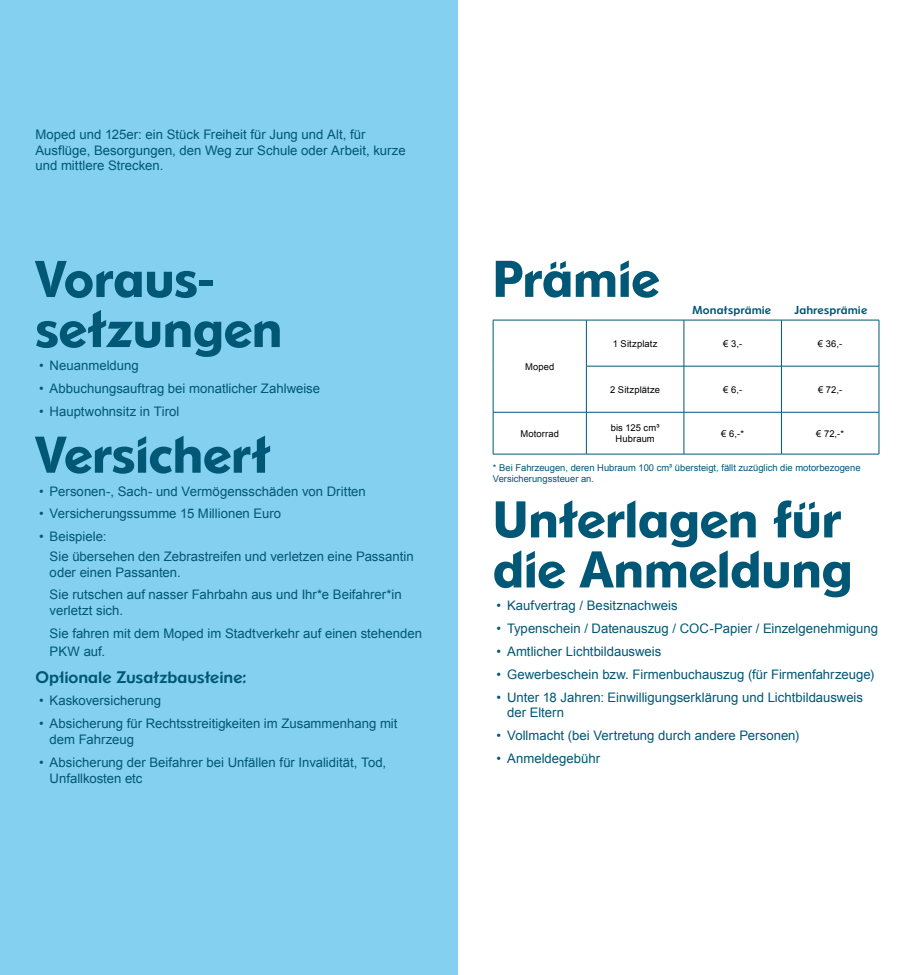
<style>
.page{position:relative;width:915px;height:975px;background:#fff}
.page>*{position:absolute;margin:0;border:0;box-sizing:border-box;transform-origin:0 0}
.t1{font:600 50px/50px "Ornitons TV";letter-spacing:-.005em;color:#005776}
.t2{font:500 16.25px "Ornitons TV";letter-spacing:-.005em;color:#005776}
.t3{font:13.12px/15.8px "Arial";color:#005776}
.t4{font:500 11.25px "Ornitons TV";letter-spacing:.01em;color:#005776}
.t5{font:9.38px/11.2px "Arial";color:#005776}
.t6{font:9.38px/11.2px "Arial";letter-spacing:.015em;color:#000;text-align:center}
</style>
<div class="page">
<div style="left:0;top:0;width:457px;height:974px;background:#84d0f0"></div>
<hr style="left:493px;top:320px;width:93px;height:1px;background:#005776">
<hr style="left:492px;top:320px;width:1px;height:46px;background:#005776">
<hr style="left:492px;top:366px;width:1px;height:46px;background:#005776">
<hr style="left:586px;top:320px;width:97px;height:1px;background:#005776">
<hr style="left:586px;top:320px;width:1px;height:46px;background:#005776">
<hr style="left:683px;top:320px;width:98px;height:1px;background:#005776">
<hr style="left:683px;top:320px;width:1px;height:46px;background:#005776">
<hr style="left:781px;top:320px;width:97px;height:1px;background:#005776">
<hr style="left:781px;top:320px;width:1px;height:46px;background:#005776">
<hr style="left:878px;top:320px;width:1px;height:46px;background:#005776">
<hr style="left:586px;top:366px;width:97px;height:1px;background:#005776">
<hr style="left:586px;top:366px;width:1px;height:46px;background:#005776">
<hr style="left:683px;top:366px;width:98px;height:1px;background:#005776">
<hr style="left:683px;top:366px;width:1px;height:46px;background:#005776">
<hr style="left:781px;top:366px;width:97px;height:1px;background:#005776">
<hr style="left:781px;top:366px;width:1px;height:46px;background:#005776">
<hr style="left:878px;top:366px;width:1px;height:46px;background:#005776">
<hr style="left:493px;top:412px;width:93px;height:1px;background:#005776">
<hr style="left:492px;top:412px;width:1px;height:42px;background:#005776">
<hr style="left:586px;top:412px;width:97px;height:1px;background:#005776">
<hr style="left:586px;top:412px;width:1px;height:42px;background:#005776">
<hr style="left:683px;top:412px;width:98px;height:1px;background:#005776">
<hr style="left:683px;top:412px;width:1px;height:42px;background:#005776">
<hr style="left:781px;top:412px;width:97px;height:1px;background:#005776">
<hr style="left:781px;top:412px;width:1px;height:42px;background:#005776">
<hr style="left:878px;top:412px;width:1px;height:42px;background:#005776">
<hr style="left:493px;top:454px;width:93px;height:1px;background:#005776">
<hr style="left:586px;top:454px;width:97px;height:1px;background:#005776">
<hr style="left:683px;top:454px;width:98px;height:1px;background:#005776">
<hr style="left:781px;top:454px;width:97px;height:1px;background:#005776">
<p class="t3" style="left:35px;top:126px;width:371px">Moped und 125er: ein Stück Freiheit für Jung und Alt, für<br>Ausflüge, Besorgungen, den Weg zur Schule oder Arbeit, kurze und mittlere Strecken.</p>
<h1 class="t1" style="left:35px;top:253px;width:248px">Voraus&shy;setzungen</h1>
<p class="t3" style="left:39px;top:357px;width:101px">• Neuanmeldung</p>
<p class="t3" style="left:39px;top:380px;width:282px">• Abbuchungsauftrag bei monatlicher Zahlweise</p>
<p class="t3" style="left:39px;top:403px;width:142px">• Hauptwohnsitz in Tirol</p>
<h1 class="t1" style="left:35px;top:429px;width:237px">Versichert</h1>
<p class="t3" style="left:39px;top:483px;width:328px">• Personen-, Sach- und Vermögensschäden von Dritten</p>
<p class="t3" style="left:39px;top:506px;width:243px">• Versicherungssumme 15 Millionen Euro</p>
<p class="t3" style="left:50px;top:527px;width:365px;line-height:19.5px;text-indent:-11px">• Beispiele:<br>Sie übersehen den Zebrastreifen und verletzen eine Passantin</p>
<p class="t3" style="left:50px;top:560px;width:353px;line-height:22.9px">oder einen Passanten.<br>Sie rutschen auf nasser Fahrbahn aus und Ihr*e Beifahrer*in</p>
<p class="t3" style="left:50px;top:599px;width:374px;line-height:22.9px">verletzt sich.<br>Sie fahren mit dem Moped im Stadtverkehr auf einen stehenden</p>
<p class="t3" style="left:50px;top:643px;width:57px">PKW auf.</p>
<p class="t2" style="left:35px;top:667px;width:212px">Optionale Zusatzbausteine:</p>
<p class="t3" style="left:39px;top:693px;width:124px">• Kaskoversicherung</p>
<p class="t3" style="left:50px;top:716px;width:349px;text-indent:-11px">• Absicherung für Rechtsstreitigkeiten im Zusammenhang mit dem Fahrzeug</p>
<p class="t3" style="left:50px;top:754px;width:338px;text-indent:-11px">• Absicherung der Beifahrer bei Unfällen für Invalidität, Tod,<br>Unfallkosten etc</p>
<h1 class="t1" style="left:493px;top:253px;width:168px">Prämie</h1>
<p class="t4" style="left:692px;top:303px;width:80px">Monatsprämie</p>
<p class="t4" style="left:794px;top:303px;width:74px">Jahresprämie</p>
<p class="t6" style="left:525px;top:361px;width:31px">Moped</p>
<p class="t6" style="left:612px;top:338px;width:46px">1 Sitzplatz</p>
<p class="t6" style="left:723px;top:338px;width:20px">€ 3,-</p>
<p class="t6" style="left:817px;top:338px;width:26px">€ 36,-</p>
<p class="t6" style="left:610px;top:384px;width:51px">2 Sitzplätze</p>
<p class="t6" style="left:723px;top:384px;width:20px">€ 6,-</p>
<p class="t6" style="left:817px;top:384px;width:26px">€ 72,-</p>
<p class="t6" style="left:520px;top:428px;width:40px">Motorrad</p>
<p class="t6" style="left:610px;top:422px;width:50px">bis 125 cm³<br>Hubraum</p>
<p class="t6" style="left:721px;top:428px;width:24px">€ 6,-*</p>
<p class="t6" style="left:815px;top:428px;width:29px">€ 72,-*</p>
<p class="t5" style="left:493px;top:462px;width:369px">* Bei Fahrzeugen, deren Hubraum 100 cm³ übersteigt, fällt zuzüglich die motorbezogene<br>Versicherungssteuer an.</p>
<h1 class="t1" style="left:493px;top:494px;width:361px">Unterlagen für die Anmeldung</h1>
<p class="t3" style="left:496px;top:598px;width:182px">• Kaufvertrag / Besitznachweis</p>
<p class="t3" style="left:496px;top:620px;width:383px">• Typenschein / Datenauszug / COC-Papier / Einzelgenehmigung</p>
<p class="t3" style="left:496px;top:643px;width:166px">• Amtlicher Lichtbildausweis</p>
<p class="t3" style="left:496px;top:666px;width:379px">• Gewerbeschein bzw. Firmenbuchauszug (für Firmenfahrzeuge)</p>
<p class="t3" style="left:507px;top:689px;width:357px;text-indent:-11px">• Unter 18 Jahren: Einwilligungserklärung und Lichtbildausweis der Eltern</p>
<p class="t3" style="left:496px;top:728px;width:304px">• Vollmacht (bei Vertretung durch andere Personen)</p>
<p class="t3" style="left:496px;top:750px;width:105px">• Anmeldegebühr</p>
</div>
